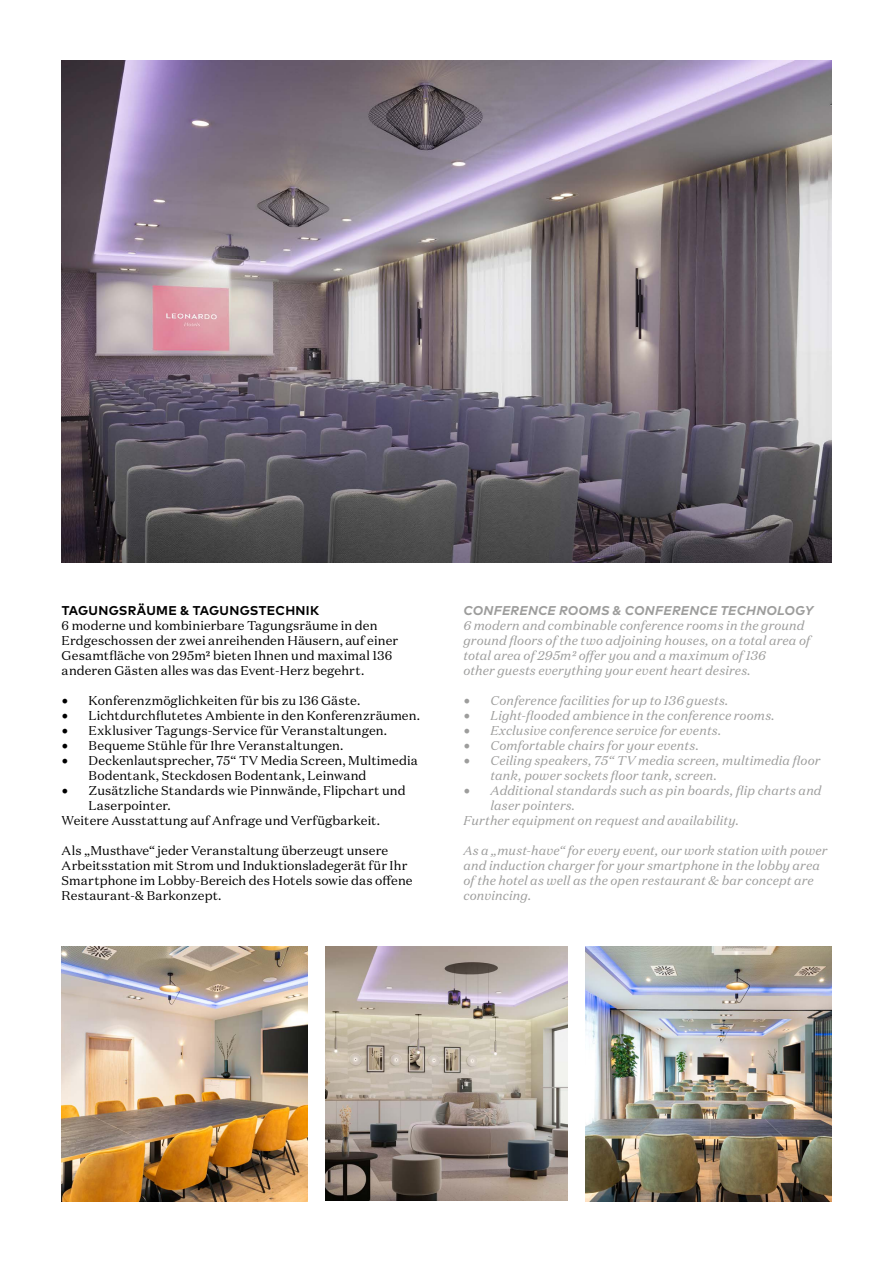
<style>
.page{position:relative;width:893px;height:1263px;background:#fff}
.page>*{position:absolute;margin:0;border:0;box-sizing:border-box;transform-origin:0 0}
.t1{font:12.75px/15px "Domaine Text";letter-spacing:.005em;color:#000}
.t2{font:italic 12.75px/15px "Domaine Text";letter-spacing:.01em;color:#9d9d9c}
.t3{font:italic 700 12.75px "Mark Pro";letter-spacing:.02em;color:#9d9d9c}
.t4{font:700 12.75px "Mark Pro";letter-spacing:.02em;color:#000}
.s1{font-family:"Minion Pro";font-size:18px}
.s2{font-family:"Minion Pro";font-style:normal;font-size:18px}
</style>
<div class="page">
<img style="left:326px;top:947px;width:241px;height:253px">
<img style="left:61px;top:60px;width:770px;height:503px">
<img style="left:585px;top:947px;width:246px;height:255px">
<img style="left:61px;top:947px;width:247px;height:255px">
<p class="t4" style="left:62px;top:601px;width:259px">TAGUNGSRÄUME &amp; TAGUNGSTECHNIK</p>
<p class="t1" style="left:62px;top:618px;width:338px">6 moderne und kombinierbare Tagungsräume in den Erdgeschossen der zwei anreihenden Häusern, auf einer Gesamtfläche von 295m² bieten Ihnen und maximal 136 anderen Gästen alles was das Event-Herz begehrt.</p>
<p class="t1" style="left:62px;top:693px;width:300px"><span class="s1">•</span> Konferenzmöglichkeiten für bis zu 136 Gäste.</p>
<p class="t1" style="left:62px;top:708px;width:360px"><span class="s1">•</span> Lichtdurchflutetes Ambiente in den Konferenzräumen.</p>
<p class="t1" style="left:62px;top:723px;width:327px"><span class="s1">•</span> Exklusiver Tagungs-Service für Veranstaltungen.</p>
<p class="t1" style="left:62px;top:738px;width:283px"><span class="s1">•</span> Bequeme Stühle für Ihre Veranstaltungen.</p>
<p class="t1" style="left:89px;top:753px;width:331px;text-indent:-27px"><span class="s1">•</span> Deckenlautsprecher, 75“ TV Media Screen, Multimedia<br>Bodentank, Steckdosen Bodentank, Leinwand</p>
<p class="t1" style="left:62px;top:783px;width:345px"><span class="s1">•</span> Zusätzliche Standards wie Pinnwände, Flipchart und</p>
<p class="t1" style="left:89px;top:798px;width:84px">Laserpointer.</p>
<p class="t1" style="left:62px;top:813px;width:320px">Weitere Ausstattung auf Anfrage und Verfügbarkeit.</p>
<p class="t1" style="left:62px;top:843px;width:352px">Als „Musthave“ jeder Veranstaltung überzeugt unsere Arbeitsstation mit Strom und Induktionsladegerät für Ihr Smartphone im Lobby-Bereich des Hotels sowie das offene Restaurant-&amp; Barkonzept.</p>
<p class="t3" style="left:463px;top:601px;width:351px">CONFERENCE ROOMS &amp; CONFERENCE TECHNOLOGY</p>
<p class="t2" style="left:463px;top:618px;width:348px">6 modern and combinable conference rooms in the ground ground floors of the two adjoining houses, on a total area of total area of 295m² offer you and a maximum of 136<br>other guests everything your event heart desires.</p>
<p class="t2" style="left:463px;top:693px;width:267px"><span class="s2">•</span> Conference facilities for up to 136 guests.</p>
<p class="t2" style="left:463px;top:708px;width:313px"><span class="s2">•</span> Light-flooded ambience in the conference rooms.</p>
<p class="t2" style="left:463px;top:723px;width:260px"><span class="s2">•</span> Exclusive conference service for events.</p>
<p class="t2" style="left:463px;top:738px;width:237px"><span class="s2">•</span> Comfortable chairs for your events.</p>
<p class="t2" style="left:490px;top:753px;width:331px;text-indent:-27px"><span class="s2">•</span> Ceiling speakers, 75“ TV media screen, multimedia floor tank, power sockets floor tank, screen.</p>
<p class="t2" style="left:463px;top:783px;width:360px"><span class="s2">•</span> Additional standards such as pin boards, flip charts and</p>
<p class="t2" style="left:490px;top:798px;width:86px">laser pointers.</p>
<p class="t2" style="left:463px;top:813px;width:277px">Further equipment on request and availability.</p>
<p class="t2" style="left:463px;top:843px;width:365px">As a „must-have“ for every event, our work station with power and induction charger for your smartphone in the lobby area of the hotel as well as the open restaurant &amp; bar concept are convincing.</p>
</div>
